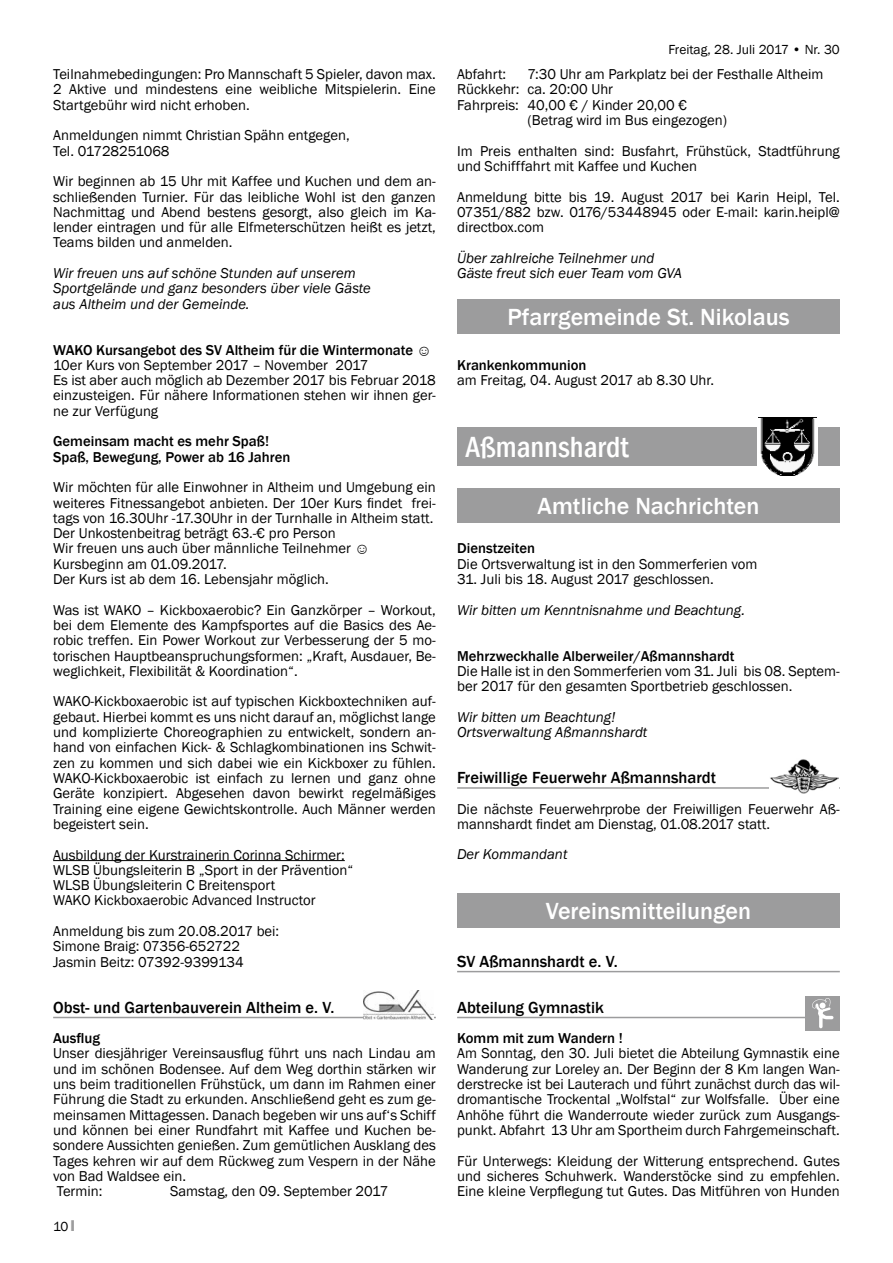
<style>
.page{position:relative;width:893px;height:1263px;background:#fff}
.page>*{position:absolute;margin:0;border:0;box-sizing:border-box;transform-origin:0 0}
.t1{font:500 condensed 30px "Franklin Gothic";color:#fff}
.t2{font:500 24px "Franklin Gothic";color:#fff}
.t3{font:500 16.5px "Franklin Gothic";color:#000}
.t4{font:14.7px/15.3px "Franklin Gothic";color:#000}
.t5{font:italic 14.7px/15.3px "Franklin Gothic";color:#000}
.t6{font:500 14.7px/15.3px "Franklin Gothic";color:#000}
.t7{font:13.5px "Franklin Gothic";color:#000}
.s1{font-family:"Impact";color:#9c9c9d}
</style>
<div class="page">
<hr style="left:53px;top:860px;width:292px;height:1px;background:#000">
<hr style="left:53px;top:1017px;width:383px;height:1px;background:#9c9c9d">
<img style="left:363px;top:990px;width:71px;height:29px">
<hr style="left:457px;top:787px;width:383px;height:2px;background:#9c9c9d">
<hr style="left:457px;top:971px;width:383px;height:1px;background:#9c9c9d">
<hr style="left:457px;top:1017px;width:383px;height:1px;background:#9c9c9d">
<div style="left:457px;top:299px;width:383px;height:34px;background:#9c9c9d"></div>
<div style="left:457px;top:427px;width:383px;height:38px;background:#9c9c9d"></div>
<div style="left:757px;top:414px;width:61px;height:63px;background:linear-gradient(to right,#fff,#fff)"></div>
<img style="left:759px;top:418px;width:57px;height:57px">
<div style="left:457px;top:489px;width:383px;height:34px;background:#9c9c9d"></div>
<img style="left:770px;top:759px;width:69px;height:34px">
<div style="left:457px;top:894px;width:383px;height:34px;background:#9c9c9d"></div>
<div style="left:806px;top:996px;width:34px;height:34px;background:#9c9c9d"></div>
<svg style="left:812px;top:998px;width:21px;height:30px"></svg>
<p class="t4" style="left:53px;top:67px;width:384px;text-align:justify">Teilnahmebedingungen: Pro Mannschaft 5 Spieler, davon max.<br>2 Aktive und mindestens eine weibliche Mitspielerin. Eine Startgebühr wird nicht erhoben.</p>
<p class="t4" style="left:53px;top:128px;width:298px">Anmeldungen nimmt Christian Spähn entgegen,<br>Tel. 01728251068</p>
<p class="t4" style="left:53px;top:174px;width:384px;text-align:justify">Wir beginnen ab 15 Uhr mit Kaffee und Kuchen und dem an&shy;schließenden Turnier. Für das leibliche Wohl ist den ganzen Nachmittag und Abend bestens gesorgt, also gleich im Ka&shy;lender eintragen und für alle Elfmeterschützen heißt es jetzt, Teams bilden und anmelden.</p>
<p class="t5" style="left:53px;top:266px;width:319px">Wir freuen uns auf schöne Stunden auf unserem<br>Sportgelände und ganz besonders über viele Gäste aus Altheim und der Gemeinde.</p>
<p class="t6" style="left:53px;top:342px;width:380px">WAKO Kursangebot des SV Altheim für die Wintermonate ☺</p>
<p class="t4" style="left:53px;top:358px;width:384px">10er Kurs von September 2017 – November 2017<br>Es ist aber auch möglich ab Dezember 2017 bis Februar 2018 einzusteigen. Für nähere Informationen stehen wir ihnen ger&shy;ne zur Verfügung</p>
<p class="t6" style="left:53px;top:434px;width:239px">Gemeinsam macht es mehr Spaß!<br>Spaß, Bewegung, Power ab 16 Jahren</p>
<p class="t4" style="left:53px;top:480px;width:384px">Wir möchten für alle Einwohner in Altheim und Umgebung ein weiteres Fitnessangebot anbieten. Der 10er Kurs findet frei&shy;tags von 16.30Uhr -17.30Uhr in der Turnhalle in Altheim statt.<br>Der Unkostenbeitrag beträgt 63.-€ pro Person<br>Wir freuen uns auch über männliche Teilnehmer ☺ Kursbeginn am 01.09.2017.<br>Der Kurs ist ab dem 16. Lebensjahr möglich.</p>
<p class="t4" style="left:53px;top:602px;width:384px;text-align:justify">Was ist WAKO – Kickboxaerobic? Ein Ganzkörper – Workout, bei dem Elemente des Kampfsportes auf die Basics des Ae&shy;robic treffen. Ein Power Workout zur Verbesserung der 5 mo&shy;torischen Hauptbeanspruchungsformen: „Kraft, Ausdauer, Be&shy;weglichkeit, Flexibilität &amp; Koordination“.</p>
<p class="t4" style="left:53px;top:694px;width:384px;text-align:justify">WAKO-Kickboxaerobic ist auf typischen Kickboxtechniken auf&shy;gebaut. Hierbei kommt es uns nicht darauf an, möglichst lange und komplizierte Choreographien zu entwickelt, sondern an&shy;hand von einfachen Kick- &amp; Schlagkombinationen ins Schwit&shy;zen zu kommen und sich dabei wie ein Kickboxer zu fühlen.<br>WAKO-Kickboxaerobic ist einfach zu lernen und ganz ohne Geräte konzipiert. Abgesehen davon bewirkt regelmäßiges Training eine eigene Gewichtskontrolle. Auch Männer werden begeistert sein.</p>
<p class="t4" style="left:53px;top:847px;width:302px">Ausbildung der Kurstrainerin Corinna Schirmer:<br>WLSB Übungsleiterin B „Sport in der Prävention“ WLSB Übungsleiterin C Breitensport<br>WAKO Kickboxaerobic Advanced Instructor</p>
<p class="t4" style="left:53px;top:924px;width:228px">Anmeldung bis zum 20.08.2017 bei:<br>Simone Braig: 07356-652722<br>Jasmin Beitz: 07392-9399134</p>
<p class="t3" style="left:53px;top:997px;width:283px">Obst- und Gartenbauverein Altheim e. V.</p>
<p class="t6" style="left:53px;top:1031px;width:48px">Ausflug</p>
<p class="t4" style="left:53px;top:1046px;width:384px">Unser diesjähriger Vereinsausflug führt uns nach Lindau am und im schönen Bodensee. Auf dem Weg dorthin stärken wir uns beim traditionellen Frühstück, um dann im Rahmen einer Führung die Stadt zu erkunden. Anschließend geht es zum ge&shy;meinsamen Mittagessen. Danach begeben wir uns auf‘s Schiff und können bei einer Rundfahrt mit Kaffee und Kuchen be&shy;sondere Aussichten genießen. Zum gemütlichen Ausklang des Tages kehren wir auf dem Rückweg zum Vespern in der Nähe von Bad Waldsee ein.<br>Termin:</p>
<p class="t4" style="left:170px;top:1184px;width:220px">Samstag, den 09. September 2017</p>
<p class="t7" style="left:53px;top:1218px;width:23px">10 <span class="s1">I</span></p>
<p class="t7" style="left:668px;top:41px;width:173px">Freitag, 28. Juli 2017 • Nr. 30</p>
<p class="t4" style="left:457px;top:67px;width:51px">Abfahrt:</p>
<p class="t4" style="left:528px;top:67px;width:297px">7:30 Uhr am Parkplatz bei der Festhalle Altheim</p>
<p class="t4" style="left:457px;top:82px;width:157px">Rückkehr: ca. 20:00 Uhr</p>
<p class="t4" style="left:457px;top:97px;width:232px">Fahrpreis: 40,00 € / Kinder 20,00 €</p>
<p class="t4" style="left:528px;top:113px;width:201px">(Betrag wird im Bus eingezogen)</p>
<p class="t4" style="left:457px;top:143px;width:384px">Im Preis enthalten sind: Busfahrt, Frühstück, Stadtführung und Schifffahrt mit Kaffee und Kuchen</p>
<p class="t4" style="left:457px;top:189px;width:384px;text-align:justify">Anmeldung bitte bis 19. August 2017 bei Karin Heipl, Tel.<br>07351/882 bzw. 0176/53448945 oder E-mail: karin.heipl@ directbox.com</p>
<p class="t5" style="left:457px;top:250px;width:226px">Über zahlreiche Teilnehmer und<br>Gäste freut sich euer Team vom GVA</p>
<h2 class="t2" style="left:507px;top:302px;width:284px">Pfarrgemeinde St. Nikolaus</h2>
<p class="t6" style="left:457px;top:357px;width:131px">Krankenkommunion</p>
<p class="t4" style="left:457px;top:373px;width:259px">am Freitag, 04. August 2017 ab 8.30 Uhr.</p>
<h1 class="t1" style="left:466px;top:427px;width:164px">Aßmannshardt</h1>
<h2 class="t2" style="left:538px;top:491px;width:223px">Amtliche Nachrichten</h2>
<p class="t6" style="left:457px;top:541px;width:79px">Dienstzeiten</p>
<p class="t4" style="left:457px;top:556px;width:302px">Die Ortsverwaltung ist in den Sommerferien vom</p>
<p class="t4" style="left:457px;top:572px;width:258px">31. Juli bis 18. August 2017 geschlossen.</p>
<p class="t5" style="left:457px;top:602px;width:289px">Wir bitten um Kenntnisnahme und Beachtung.</p>
<p class="t6" style="left:457px;top:648px;width:279px">Mehrzweckhalle Alberweiler/Aßmannshardt</p>
<p class="t4" style="left:457px;top:664px;width:384px">Die Halle ist in den Sommerferien vom 31. Juli bis 08. Septem&shy;ber 2017 für den gesamten Sportbetrieb geschlossen.</p>
<p class="t5" style="left:457px;top:709px;width:192px">Wir bitten um Beachtung!<br>Ortsverwaltung Aßmannshardt</p>
<p class="t3" style="left:457px;top:767px;width:260px">Freiwillige Feuerwehr Aßmannshardt</p>
<p class="t4" style="left:457px;top:801px;width:384px">Die nächste Feuerwehrprobe der Freiwilligen Feuerwehr Aß&shy;mannshardt findet am Dienstag, 01.08.2017 statt.</p>
<p class="t5" style="left:457px;top:847px;width:112px">Der Kommandant</p>
<h2 class="t2" style="left:546px;top:896px;width:207px">Vereinsmitteilungen</h2>
<p class="t3" style="left:457px;top:951px;width:162px">SV Aßmannshardt e. V.</p>
<p class="t3" style="left:457px;top:997px;width:148px">Abteilung Gymnastik</p>
<p class="t6" style="left:457px;top:1031px;width:167px">Komm mit zum Wandern !</p>
<p class="t4" style="left:457px;top:1046px;width:384px;text-align:justify">Am Sonntag, den 30. Juli bietet die Abteilung Gymnastik eine Wanderung zur Loreley an. Der Beginn der 8 Km langen Wan&shy;derstrecke ist bei Lauterach und führt zunächst durch das wil&shy;dromantische Trockental „Wolfstal“ zur Wolfsfalle. Über eine Anhöhe führt die Wanderroute wieder zurück zum Ausgangs&shy;punkt. Abfahrt 13 Uhr am Sportheim durch Fahrgemeinschaft.</p>
<p class="t4" style="left:457px;top:1153px;width:384px;text-align:justify">Für Unterwegs: Kleidung der Witterung entsprechend. Gutes und sicheres Schuhwerk. Wanderstöcke sind zu empfehlen.<br>Eine kleine Verpflegung tut Gutes. Das Mitführen von Hunden</p>
</div>
